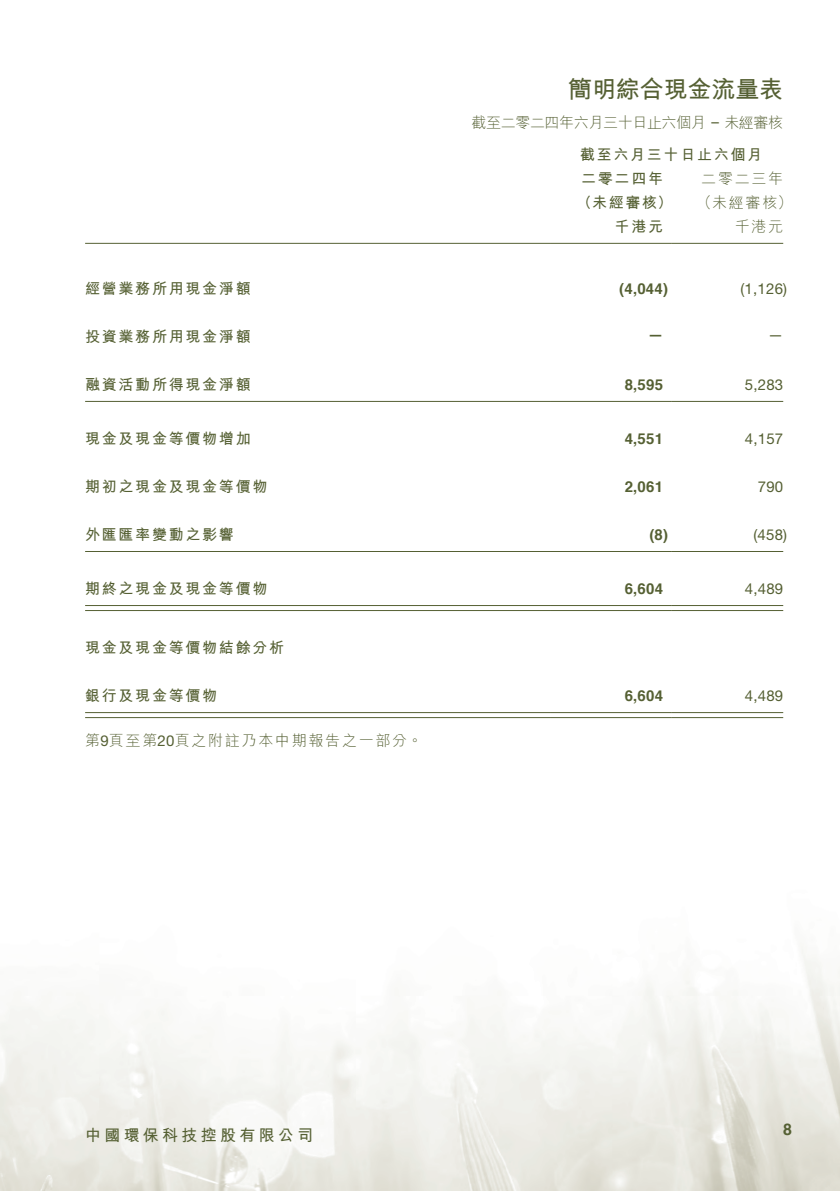
<style>
.page{position:relative;width:840px;height:1191px;background:#fff}
.page>*{position:absolute;margin:0;border:0;box-sizing:border-box;transform-origin:0 0}
.t1{font:700 24px "M Hei HK";letter-spacing:-.005em;color:#556033}
.t2{font:700 16px "M Hei HK";letter-spacing:.205em;color:#556033}
.t3{font:700 16px "Helvetica";color:#556033}
._15_Table_Stub{font:700 15px "M Hei HK";letter-spacing:.115em;color:#556033}
._01_Body_Text{font:300 15px "M Hei HK";letter-spacing:.115em;color:#556033}
._01_Body_Text-2{font:15px "Helvetica Neue LT Std";letter-spacing:.015em;color:#556033}
._01_Body_Text-3{font:700 15px "Helvetica";letter-spacing:.015em;color:#556033}
._01_Body_Text-4{font:700 15px "M Hei HK";letter-spacing:.115em;color:#556033}
._01_Body_Text-5{font:300 15px "M Hei HK";letter-spacing:-.025em;color:#556033}
.s1{font-family:"Helvetica Neue LT Std";font-weight:400}
</style>
<div class="page">
<img style="left:0;top:242px;width:839px;height:949px">
<hr style="left:85px;top:243px;width:465px;height:1px;background:#556033">
<hr style="left:550px;top:243px;width:120px;height:1px;background:#556033">
<hr style="left:670px;top:243px;width:112px;height:1px;background:#556033">
<hr style="left:85px;top:401px;width:465px;height:1px;background:#556033">
<hr style="left:550px;top:401px;width:120px;height:1px;background:#556033">
<hr style="left:670px;top:401px;width:112px;height:1px;background:#556033">
<hr style="left:85px;top:551px;width:465px;height:1px;background:#556033">
<hr style="left:550px;top:551px;width:120px;height:1px;background:#556033">
<hr style="left:670px;top:551px;width:112px;height:1px;background:#556033">
<hr style="left:85px;top:605px;width:465px;height:1px;background:#556033">
<hr style="left:85px;top:610px;width:465px;height:1px;background:#556033">
<hr style="left:550px;top:605px;width:120px;height:1px;background:#556033">
<hr style="left:550px;top:610px;width:120px;height:1px;background:#556033">
<hr style="left:670px;top:605px;width:112px;height:1px;background:#556033">
<hr style="left:670px;top:610px;width:112px;height:1px;background:#556033">
<hr style="left:85px;top:712px;width:465px;height:1px;background:#556033">
<hr style="left:85px;top:717px;width:465px;height:1px;background:#556033">
<hr style="left:550px;top:712px;width:120px;height:1px;background:#556033">
<hr style="left:550px;top:717px;width:120px;height:1px;background:#556033">
<hr style="left:670px;top:712px;width:112px;height:1px;background:#556033">
<hr style="left:670px;top:717px;width:112px;height:1px;background:#556033">
<h1 class="t1" style="left:568px;top:72px;width:216px">簡明綜合現金流量表</h1>
<p class="_01_Body_Text" style="left:724px;top:115px;width:60px">未經審核</p>
<p class="_01_Body_Text-5" style="left:471px;top:115px;width:236px">截至二零二四年六月三十日止六個月</p>
<p class="_01_Body_Text-4" style="left:579px;top:143px;width:184px">截至六月三十日止六個月</p>
<p class="_01_Body_Text" style="left:701px;top:171px;width:83px">二零二三年</p>
<p class="_01_Body_Text-2" style="left:711px;top:112px;width:9px">–</p>
<p class="_01_Body_Text-4" style="left:581px;top:167px;width:83px">二零二四年</p>
<p class="_01_Body_Text-4" style="left:576px;top:191px;width:97px">（未經審核）</p>
<p class="_01_Body_Text" style="left:696px;top:195px;width:97px">（未經審核(</p>
<p class="_01_Body_Text-4" style="left:614px;top:215px;width:50px">千港元</p>
<p class="_01_Body_Text" style="left:734px;top:219px;width:50px">千港元</p>
<p class="_15_Table_Stub" style="left:85px;top:277px;width:167px">經營業務所用現金淨額</p>
<p class="_01_Body_Text-3" style="left:619px;top:276px;width:50px">)4,044(</p>
<p class="_01_Body_Text-2" style="left:740px;top:280px;width:48px">)1,126(</p>
<p class="_15_Table_Stub" style="left:85px;top:325px;width:167px">投資業務所用現金淨額</p>
<p class="_01_Body_Text-3" style="left:647px;top:323px;width:16px">—</p>
<p class="_01_Body_Text-2" style="left:767px;top:326px;width:16px">—</p>
<p class="_15_Table_Stub" style="left:85px;top:373px;width:167px">融資活動所得現金淨額</p>
<p class="_01_Body_Text-3" style="left:624px;top:372px;width:40px">8,595</p>
<p class="_01_Body_Text-2" style="left:744px;top:376px;width:40px">5,283</p>
<p class="_15_Table_Stub" style="left:85px;top:427px;width:167px">現金及現金等價物增加</p>
<p class="_01_Body_Text-3" style="left:624px;top:426px;width:40px">4,551</p>
<p class="_01_Body_Text-2" style="left:744px;top:430px;width:40px">4,157</p>
<p class="_15_Table_Stub" style="left:85px;top:475px;width:184px">期初之現金及現金等價物</p>
<p class="_01_Body_Text-3" style="left:624px;top:474px;width:40px">2,061</p>
<p class="_01_Body_Text-2" style="left:757px;top:478px;width:27px">790</p>
<p class="_15_Table_Stub" style="left:85px;top:523px;width:150px">外匯匯率變動之影響</p>
<p class="_01_Body_Text-3" style="left:649px;top:522px;width:20px">(8)</p>
<p class="_01_Body_Text-2" style="left:753px;top:526px;width:35px">)458(</p>
<p class="_15_Table_Stub" style="left:85px;top:577px;width:184px">期終之現金及現金等價物</p>
<p class="_01_Body_Text-3" style="left:624px;top:577px;width:40px">6,604</p>
<p class="_01_Body_Text-2" style="left:744px;top:580px;width:40px">4,489</p>
<p class="_15_Table_Stub" style="left:85px;top:636px;width:200px">現金及現金等價物結餘分析</p>
<p class="_15_Table_Stub" style="left:85px;top:684px;width:133px">銀行及現金等價物</p>
<p class="_01_Body_Text" style="left:85px;top:733px;width:338px">第<span class="s1">9</span>頁至第<span class="s1">20</span>頁之附註乃本中期報告之一部分。</p>
<p class="_01_Body_Text-3" style="left:624px;top:684px;width:40px">6,604</p>
<p class="_01_Body_Text-2" style="left:744px;top:687px;width:40px">4,489</p>
<p class="t2" style="left:85px;top:1123px;width:229px">中國環保科技控股有限公司</p>
<p class="t3" style="left:782px;top:1116px;width:10px">8</p>
</div>
